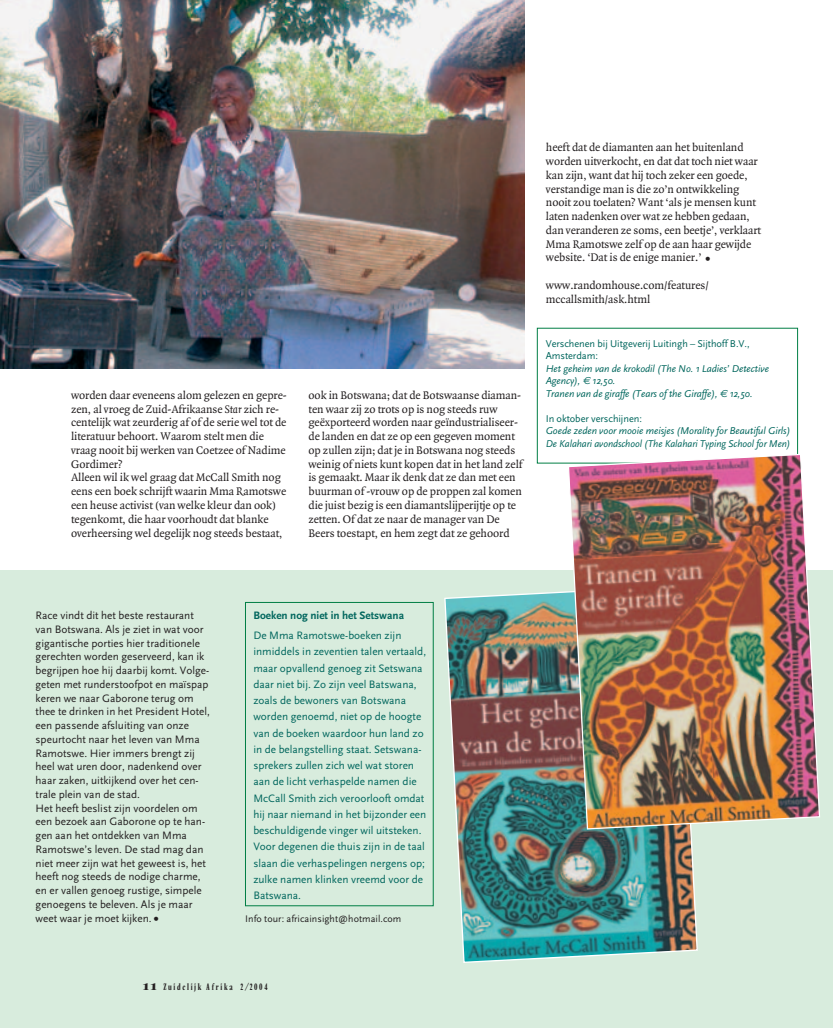
<style>
.page{position:relative;width:833px;height:1028px;background:#fff}
.page>*{position:absolute;margin:0;border:0;box-sizing:border-box;transform-origin:0 0}
.t1{font:11.88px/13.8px "Quadraat";letter-spacing:-.005em;color:#231f20}
.t2{font:11.25px/13.8px "Scala Sans";color:#231f20}
.t3{font:11.25px/16.2px "Scala Sans";color:#00665d}
.t4{font:700 11.25px "Scala Sans";color:#00665d}
.t5{font:italic 10.25px/12.5px "Scala Sans";letter-spacing:-.005em;color:#00665d}
.t6{font:10.25px/12.5px "Scala Sans";letter-spacing:-.005em;color:#00665d}
.t7{font:10px "Scala Sans";letter-spacing:.005em;color:#231f20}
.t8{font:9.38px "Sh Vendome Cond";letter-spacing:.15em;color:#231f20;scale:1.2 1}
.s1{font-style:italic}
.s2{font-size:20px}
.s3{font-family:"Euro Sans"}
.s4{font-family:"Quadraat";font-size:20px}
.s5{font-family:"Sh Vendome";font-weight:700}
</style>
<div class="page">
<div style="left:0;top:570px;width:832px;height:457px;background:#d8ecdd"></div>
<img style="left:0;top:0;width:525px;height:368px">
<img style="left:460px;top:906px;width:238px;height:57px">
<svg style="left:245px;top:327px;width:553px;height:579px"></svg>
<img style="left:567px;top:453px;width:253px;height:377px">
<p class="t1" style="left:71px;top:389px;width:217px">worden daar eveneens alom gelezen en gepre&shy;zen, al vroeg de Zuid-Afrikaanse <span class="s1">Star</span> zich re&shy;centelijk wat zeurderig af of de serie wel tot de literatuur behoort. Waarom stelt men die vraag nooit bij werken van Coetzee of Nadime Gordimer?<br>Alleen wil ik wel graag dat McCall Smith nog eens een boek schrijft waarin Mma Ramotswe een heuse activist (van welke kleur dan ook) tegenkomt, die haar voorhoudt dat blanke overheersing wel degelijk nog steeds bestaat,</p>
<p class="t1" style="left:308px;top:389px;width:215px">ook in Botswana; dat de Botswaanse diaman&shy;ten waar zij zo trots op is nog steeds ruw geëxporteerd worden naar geïndustrialiseer&shy;de landen en dat ze op een gegeven moment op zullen zijn; dat je in Botswana nog steeds weinig of niets kunt kopen dat in het land zelf is gemaakt. Maar ik denk dat ze dan met een buurman of -vrouw op de proppen zal komen die juist bezig is een diamantslijperijtje op te zetten. Of dat ze naar de manager van De Beers toestapt, en hem zegt dat ze gehoord</p>
<p class="t1" style="left:546px;top:142px;width:217px">heeft dat de diamanten aan het buitenland worden uitverkocht, en dat dat toch niet waar kan zijn, want dat hij toch zeker een goede, verstandige man is die zo’n ontwikkeling nooit zou toelaten? Want ‘als je mensen kunt laten nadenken over wat ze hebben gedaan, dan veranderen ze soms, een beetje’, verklaart Mma Ramotswe zelf op de aan haar gewijde website. ‘Dat is de enige manier.’ <span class="s2">•</span></p>
<p class="t1" style="left:546px;top:279px;width:164px">www.randomhouse.com/features/ mccallsmith/ask.html</p>
<p class="t6" style="left:545px;top:338px;width:205px">Verschenen bij Uitgeverij Luitingh – Sijthoff B.V.,<br>Amsterdam:</p>
<p class="t5" style="left:545px;top:363px;width:225px">Het geheim van de krokodil (The No. 1 Ladies’ Detective<br>Agency), <span class="s3">€</span> 12,50.<br>Tranen van de giraffe (Tears of the Giraffe), <span class="s3">€</span> 12,50.</p>
<p class="t6" style="left:545px;top:413px;width:98px">In oktober verschijnen:</p>
<p class="t5" style="left:545px;top:425px;width:246px">Goede zeden voor mooie meisjes (Morality for Beautiful Girls)<br>De Kalahari avondschool (The Kalahari Typing School for Men)</p>
<p class="t2" style="left:36px;top:609px;width:176px">Race vindt dit het beste restaurant van Botswana. Als je ziet in wat voor gigantische porties hier traditionele gerechten worden geserveerd, kan ik begrijpen hoe hij daarbij komt. Volge&shy;geten met runderstoofpot en maïspap keren we naar Gaborone terug om thee te drinken in het President Hotel, een passende afsluiting van onze speurtocht naar het leven van Mma Ramotswe. Hier immers brengt zij heel wat uren door, nadenkend over haar zaken, uitkijkend over het cen&shy;trale plein van de stad.<br>Het heeft beslist zijn voordelen om een bezoek aan Gaborone op te han&shy;gen aan het ontdekken van Mma Ramotswe’s leven. De stad mag dan niet meer zijn wat het geweest is, het heeft nog steeds de nodige charme, en er vallen genoeg rustige, simpele genoegens te beleven. Als je maar weet waar je moet kijken.<span class="s4">•</span></p>
<p class="t4" style="left:253px;top:611px;width:152px">Boeken nog niet in het Setswana</p>
<p class="t3" style="left:253px;top:628px;width:174px">De Mma Ramotswe-boeken zijn inmiddels in zeventien talen vertaald, maar opvallend genoeg zit Setswana daar niet bij. Zo zijn veel Batswana, zoals de bewoners van Botswana worden genoemd, niet op de hoogte van de boeken waardoor hun land zo in de belangstelling staat. Setswana&shy;sprekers zullen zich wel wat storen aan de licht verhaspelde namen die McCall Smith zich veroorlooft omdat hij naar niemand in het bijzonder een beschuldigende vinger wil uitsteken.<br>Voor degenen die thuis zijn in de taal slaan die verhaspelingen nergens op; zulke namen klinken vreemd voor de Batswana.</p>
<p class="t7" style="left:245px;top:914px;width:158px">Info tour: africainsight@hotmail.com</p>
<p class="t8" style="left:143px;top:983px;width:105px"><span class="s5">11</span> Zuidelijk Afrika 2/2004</p>
</div>
